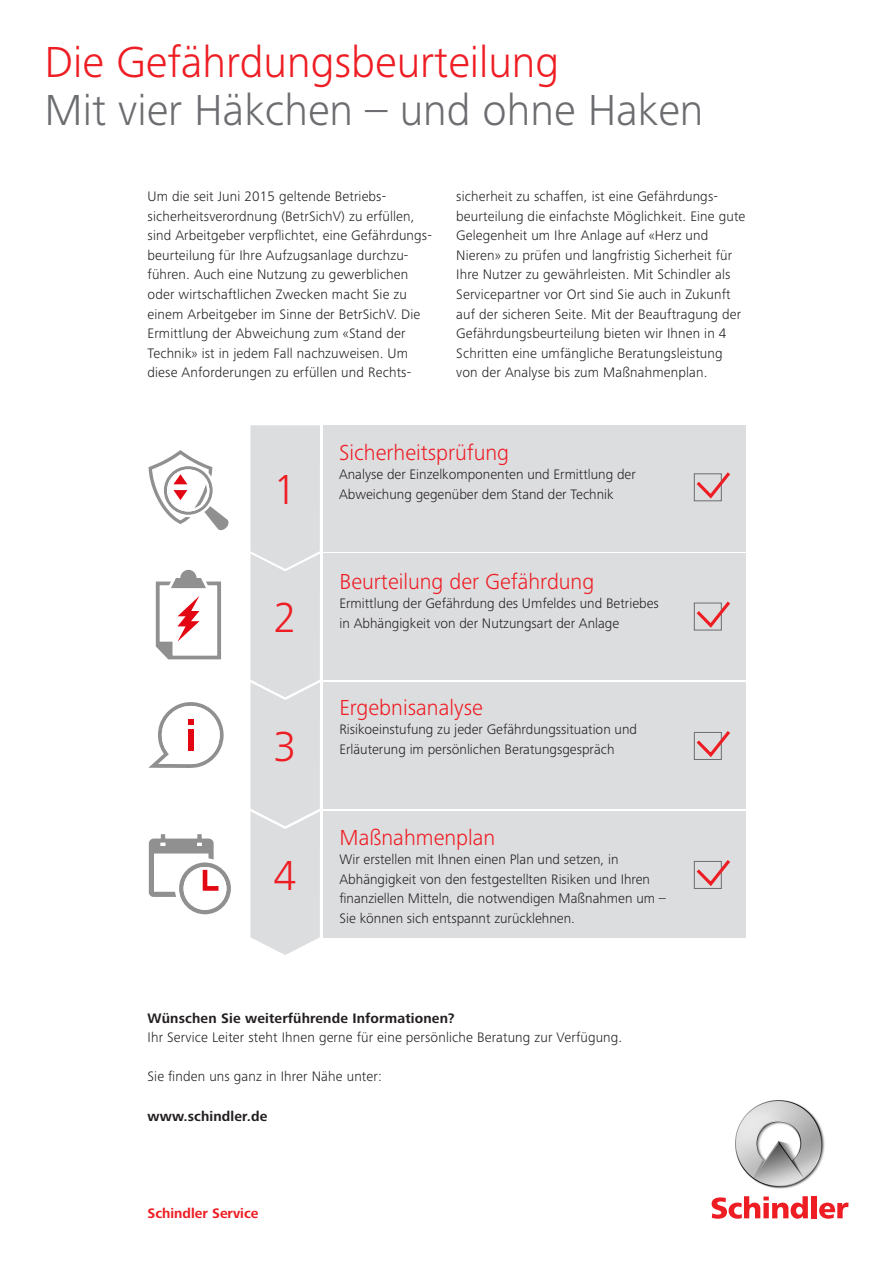
<style>
.page{position:relative;width:893px;height:1263px;background:#fff}
.page>*{position:absolute;margin:0;border:0;box-sizing:border-box;transform-origin:0 0}
.Titel_grau{font:300 45px "Frutiger Next LTW1 G";color:#6c6d70}
.Titel_rot{font:300 45px "Frutiger Next LTW1 G";color:#ee1d23}
.Fussnote_fett_rot{font:300 43.5px "Frutiger Next LTW1 G";color:#ee1d23}
.Fussnote_fett_rot-2{font:300 22.5px "Frutiger Next LTW1 G";color:#ee1d23}
.Fliesstext{font:300 14.25px/19.5px "Frutiger Next LTW1 G";letter-spacing:.01em;color:#231f20}
.Fussnote_fett_rot-3{font:300 14.25px/19.5px "Frutiger Next LTW1 G";color:#231f20}
.Fliesstext-2{font:700 14.25px "Frutiger Next LTW1 G";letter-spacing:.01em;color:#231f20}
.UT_rot{font:700 14.25px "Frutiger Next LTW1 G";color:#ee1d23}
</style>
<div class="page">
<svg style="left:712px;top:1196px;width:96px;height:23px"></svg>
<div style="left:811px;top:1196px;width:6px;height:22px;background:#ee1d23"></div>
<svg style="left:819px;top:1202px;width:29px;height:17px"></svg>
<img style="left:735px;top:1100px;width:90px;height:89px">
<div style="left:323px;top:425px;width:422px;height:126px;background:#dcdddf"></div>
<div style="left:323px;top:554px;width:422px;height:126px;background:#dcdddf"></div>
<div style="left:323px;top:682px;width:422px;height:126px;background:#dcdddf"></div>
<div style="left:323px;top:811px;width:422px;height:126px;background:#dcdddf"></div>
<div style="left:250px;top:425px;width:70px;height:530px;background:#dcdddf"></div>
<svg style="left:156px;top:569px;width:65px;height:90px"></svg>
<svg style="left:148px;top:450px;width:81px;height:80px"></svg>
<svg style="left:148px;top:702px;width:76px;height:66px"></svg>
<svg style="left:149px;top:834px;width:82px;height:80px"></svg>
<svg style="left:693px;top:472px;width:37px;height:29px"></svg>
<svg style="left:693px;top:601px;width:37px;height:29px"></svg>
<div style="left:694px;top:732px;width:28px;height:28px;border:1px solid #6c6d70"></div>
<svg style="left:693px;top:731px;width:37px;height:28px"></svg>
<div style="left:694px;top:861px;width:28px;height:28px;border:1px solid #6c6d70"></div>
<svg style="left:693px;top:860px;width:37px;height:28px"></svg>
<p class="Titel_rot" style="left:45px;top:36px;width:516px">Die Gefährdungsbeurteilung</p>
<p class="Titel_grau" style="left:45px;top:84px;width:660px">Mit vier Häkchen – und ohne Haken</p>
<p class="Fliesstext" style="left:148px;top:187px;width:286px">Um die seit Juni 2015 geltende Betriebs&shy;sicherheitsverordnung (BetrSichV) zu erfüllen, sind Arbeitgeber verpflichtet, eine Gefährdungs&shy;beurteilung für Ihre Aufzugsanlage durchzu&shy;führen. Auch eine Nutzung zu gewerblichen oder wirtschaftlichen Zwecken macht Sie zu einem Arbeitgeber im Sinne der BetrSichV. Die Ermittlung der Abweichung zum «Stand der Technik» ist in jedem Fall nachzuweisen. Um diese Anforderungen zu erfüllen und Rechts-</p>
<p class="Fliesstext" style="left:456px;top:187px;width:291px">sicherheit zu schaffen, ist eine Gefährdungs&shy;beurteilung die einfachste Möglichkeit. Eine gute Gelegenheit um Ihre Anlage auf «Herz und Nieren» zu prüfen und langfristig Sicherheit für Ihre Nutzer zu gewährleisten. Mit Schindler als Servicepartner vor Ort sind Sie auch in Zukunft auf der sicheren Seite. Mit der Beauftragung der Gefährdungsbeurteilung bieten wir Ihnen in 4<br>Schritten eine umfängliche Beratungsleistung von der Analyse bis zum Maßnahmenplan.</p>
<p class="Fussnote_fett_rot" style="left:274px;top:465px;width:25px">1</p>
<p class="Fussnote_fett_rot" style="left:274px;top:593px;width:25px">2</p>
<p class="Fussnote_fett_rot" style="left:274px;top:722px;width:25px">3</p>
<p class="Fussnote_fett_rot" style="left:274px;top:851px;width:25px">4</p>
<p class="Fussnote_fett_rot-2" style="left:339px;top:439px;width:172px">Sicherheitsprüfung</p>
<p class="Fussnote_fett_rot-3" style="left:339px;top:465px;width:298px">Analyse der Einzelkomponenten und Ermittlung der<br>Abweichung gegenüber dem Stand der Technik</p>
<p class="Fussnote_fett_rot-2" style="left:339px;top:568px;width:256px">Beurteilung der Gefährdung</p>
<p class="Fussnote_fett_rot-3" style="left:339px;top:594px;width:321px">Ermittlung der Gefährdung des Umfeldes und Betriebes</p>
<p class="Fussnote_fett_rot-3" style="left:339px;top:613px;width:281px">in Abhängigkeit von der Nutzungsart der Anlage</p>
<p class="Fussnote_fett_rot-2" style="left:339px;top:694px;width:145px">Ergebnisanalyse</p>
<p class="Fussnote_fett_rot-3" style="left:339px;top:720px;width:299px">Risikoeinstufung zu jeder Gefährdungssituation und<br>Erläuterung im persönlichen Beratungsgespräch</p>
<p class="Fussnote_fett_rot-2" style="left:339px;top:824px;width:157px">Maßnahmenplan</p>
<p class="Fussnote_fett_rot-3" style="left:339px;top:849px;width:328px">Wir erstellen mit Ihnen einen Plan und setzen, in Abhängigkeit von den festgestellten Risiken und Ihren finanziellen Mitteln, die notwendigen Maßnahmen um – Sie können sich entspannt zurücklehnen.</p>
<p class="Fliesstext-2" style="left:148px;top:1010px;width:309px">Wünschen Sie weiterführende Informationen?</p>
<p class="Fliesstext" style="left:148px;top:1028px;width:476px">Ihr Service Leiter steht Ihnen gerne für eine persönliche Beratung zur Verfügung.</p>
<p class="Fliesstext" style="left:148px;top:1067px;width:236px">Sie finden uns ganz in Ihrer Nähe unter:</p>
<p class="Fliesstext-2" style="left:148px;top:1107px;width:121px">www.schindler.de</p>
<p class="UT_rot" style="left:148px;top:1205px;width:112px">Schindler Service</p>
</div>
